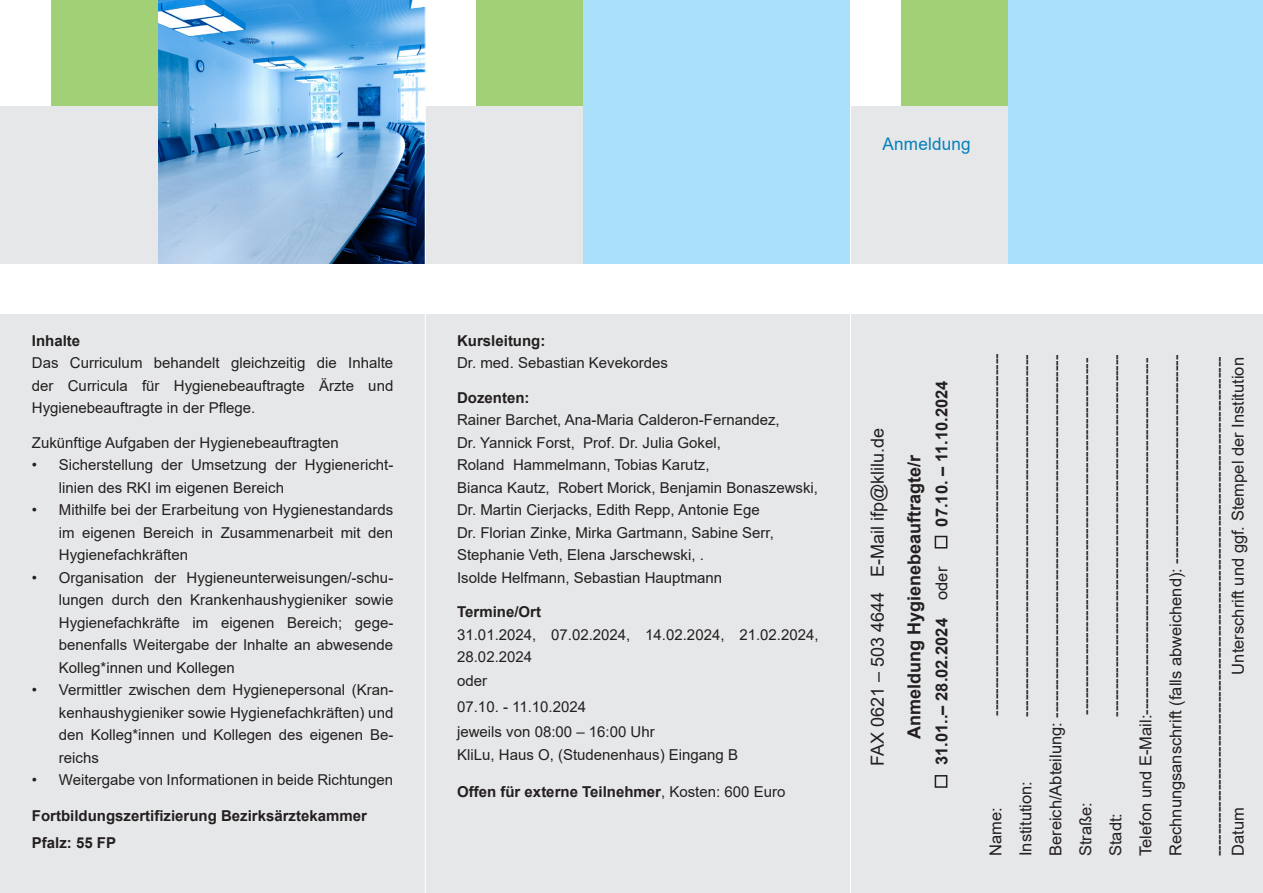
<style>
.page{position:relative;width:1263px;height:893px;background:#fff}
.page>*{position:absolute;margin:0;border:0;box-sizing:border-box;transform-origin:0 0}
.t1{font:18px "Arial";color:#231f20}
.t2{font:700 18px "Arial";color:#231f20}
.flyer-headline_innenseiten{font:17.4px "Arial";letter-spacing:.01em;color:#0380bb}
.t3{font:16.5px "Arial";color:#231f20}
.t4{font:700 16.5px "Arial";color:#231f20}
.t5{font:15px/22.5px "Arial";color:#231f20;text-align:justify}
.t6{font:700 15px/27px "Arial";color:#231f20}
.s1{font-weight:400}
</style>
<div class="page">
<img style="left:157px;top:0;width:268px;height:264px">
<div style="left:583px;top:0;width:267px;height:264px;background:#aae0f9"></div>
<div style="left:1008px;top:0;width:255px;height:264px;background:#aae0f9"></div>
<div style="left:0;top:315px;width:1263px;height:578px;background:#e6e7e9"></div>
<div style="left:51px;top:0;width:106px;height:106px;background:#a1d076"></div>
<div style="left:0;top:106px;width:157px;height:158px;background:#e6e7e9"></div>
<div style="left:476px;top:0;width:107px;height:106px;background:#a1d076"></div>
<div style="left:425px;top:106px;width:158px;height:158px;background:#e6e7e9"></div>
<div style="left:901px;top:0;width:107px;height:106px;background:#a1d076"></div>
<div style="left:850px;top:106px;width:158px;height:158px;background:#e6e7e9"></div>
<hr style="left:425px;top:0;width:1px;height:893px;background:#fff">
<hr style="left:850px;top:0;width:1px;height:893px;background:#fff">
<div style="left:935px;top:775px;width:12px;height:13px;border:2px solid #231f20"></div>
<div style="left:935px;top:536px;width:12px;height:12px;border:2px solid #231f20"></div>
<p class="flyer-headline_innenseiten" style="left:882px;top:132px;width:90px">Anmeldung</p>
<p class="t6" style="left:32px;top:327px;width:50px">Inhalte</p>
<p class="t5" style="left:32px;top:351px;width:363px">Das Curriculum behandelt gleichzeitig die Inhalte der Curricula für Hygienebeauftragte Ärzte und Hygienebeauftragte in der Pflege.</p>
<p class="t5" style="left:32px;top:431px;width:308px">Zukünftige Aufgaben der Hygienebeauftragten</p>
<p class="t5" style="left:59px;top:453px;width:336px;text-indent:-27px">• Sicherstellung der Umsetzung der Hygienericht&shy;linien des RKI im eigenen Bereich</p>
<p class="t5" style="left:59px;top:498px;width:336px;text-indent:-27px">• Mithilfe bei der Erarbeitung von Hygienestandards im eigenen Bereich in Zusammenarbeit mit den Hygienefachkräften</p>
<p class="t5" style="left:59px;top:566px;width:336px;text-indent:-27px">• Organisation der Hygieneunterweisungen/-schu&shy;lungen durch den Krankenhaushygieniker sowie Hygienefachkräfte im eigenen Bereich; gege&shy;benenfalls Weitergabe der Inhalte an abwesende Kolleg*innen und Kollegen</p>
<p class="t5" style="left:59px;top:678px;width:336px;text-indent:-27px">• Vermittler zwischen dem Hygienepersonal (Kran&shy;kenhaushygieniker sowie Hygienefachkräften) und den Kolleg*innen und Kollegen des eigenen Be&shy;reichs</p>
<p class="t5" style="left:32px;top:768px;width:363px">• Weitergabe von Informationen in beide Richtungen</p>
<p class="t6" style="left:32px;top:802px;width:337px">Fortbildungszertifizierung Bezirksärztekammer<br>Pfalz: 55 FP</p>
<p class="t6" style="left:457px;top:327px;width:90px">Kursleitung:</p>
<p class="t5" style="left:457px;top:351px;width:212px">Dr. med. Sebastian Kevekordes</p>
<p class="t6" style="left:457px;top:384px;width:74px">Dozenten:</p>
<p class="t5" style="left:457px;top:408px;width:362px;text-align:left">Rainer Barchet, Ana-Maria Calderon-Fernandez,<br>Dr. Yannick Forst, Prof. Dr. Julia Gokel,<br>Roland Hammelmann, Tobias Karutz,<br>Bianca Kautz, Robert Morick, Benjamin Bonaszewski, Dr. Martin Cierjacks, Edith Repp, Antonie Ege<br>Dr. Florian Zinke, Mirka Gartmann, Sabine Serr,</p>
<p class="t5" style="left:457px;top:543px;width:248px">Stephanie Veth, Elena Jarschewski, .</p>
<p class="t5" style="left:457px;top:566px;width:267px">Isolde Helfmann, Sebastian Hauptmann</p>
<p class="t6" style="left:457px;top:598px;width:85px">Termine/Ort</p>
<p class="t5" style="left:457px;top:623px;width:363px">31.01.2024, 07.02.2024, 14.02.2024, 21.02.2024,<br>28.02.2024</p>
<p class="t5" style="left:457px;top:669px;width:32px">oder</p>
<p class="t5" style="left:457px;top:695px;width:130px">07.10. - 11.10.2024</p>
<p class="t5" style="left:457px;top:720px;width:199px">jeweils von 08:00 – 16:00 Uhr</p>
<p class="t5" style="left:457px;top:743px;width:282px">KliLu, Haus O, (Studenenhaus) Eingang B</p>
<p class="t6" style="left:457px;top:778px;width:330px">Offen für externe Teilnehmer<span class="s1">, Kosten: 600 Euro</span></p>
<p class="t1" style="left:865px;top:766px;width:340px;rotate:-90deg">FAX 0621 – 503 4644 E-Mail ifp@klilu.de</p>
<p class="t2" style="left:901px;top:739px;width:286px;rotate:-90deg">Anmeldung Hygienebeauftragte/r</p>
<p class="t4" style="left:930px;top:527px;width:147px;rotate:-90deg">07.10. – 11.10.2024</p>
<p class="t4" style="left:930px;top:765px;width:200px;rotate:-90deg">31.01..– 28.02.2024 <span class="s1">oder</span></p>
<p class="t3" style="left:984px;top:716px;width:364px;rotate:-90deg">------------------------------------------------------------------</p>
<p class="t3" style="left:984px;top:856px;width:50px;rotate:-90deg">Name:</p>
<p class="t3" style="left:1014px;top:717px;width:364px;rotate:-90deg">------------------------------------------------------------------</p>
<p class="t3" style="left:1044px;top:856px;width:503px;rotate:-90deg">Bereich/Abteilung: ------------------------------------------------------------------</p>
<p class="t3" style="left:1014px;top:856px;width:77px;rotate:-90deg">Institution:</p>
<p class="t3" style="left:1074px;top:715px;width:359px;rotate:-90deg">-----------------------------------------------------------------</p>
<p class="t3" style="left:1074px;top:856px;width:56px;rotate:-90deg">Straße:</p>
<p class="t3" style="left:1104px;top:717px;width:364px;rotate:-90deg">------------------------------------------------------------------</p>
<p class="t3" style="left:1134px;top:856px;width:500px;rotate:-90deg">Telefon und E-Mail:-----------------------------------------------------------------</p>
<p class="t3" style="left:1164px;top:856px;width:503px;rotate:-90deg">Rechnungsanschrift (falls abweichend): --------------------------------------</p>
<p class="t3" style="left:1207px;top:856px;width:501px;rotate:-90deg">-------------------------------------------------------------------------------------------</p>
<p class="t3" style="left:1104px;top:856px;width:45px;rotate:-90deg">Stadt:</p>
<p class="t3" style="left:1227px;top:674px;width:319px;rotate:-90deg">Unterschrift und ggf. Stempel der Institution</p>
<p class="t3" style="left:1227px;top:856px;width:50px;rotate:-90deg">Datum</p>
</div>
